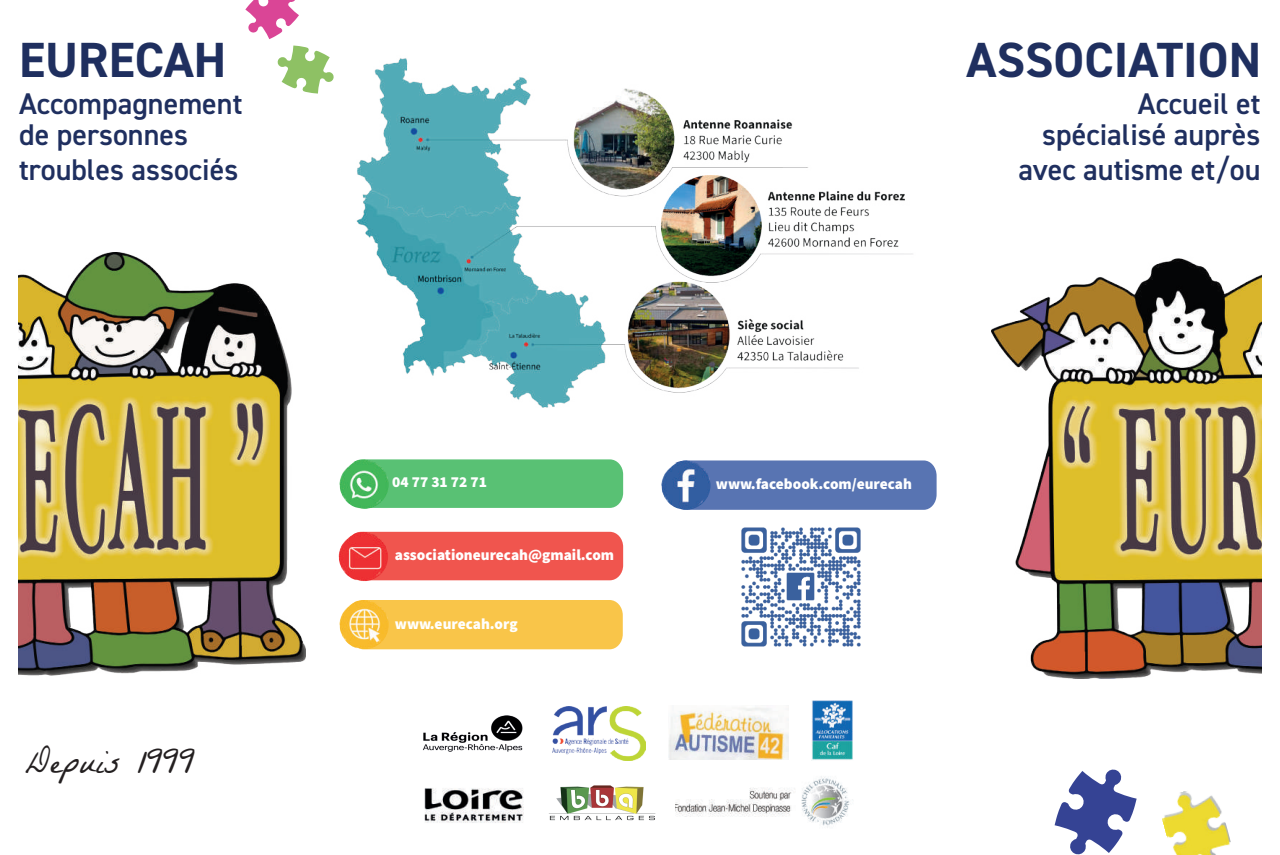
<style>
.page{position:relative;width:1280px;height:855px;background:#fff}
.page>*{position:absolute;margin:0;border:0;box-sizing:border-box;transform-origin:0 0}
.t1{font:700 49.5px "DIN2014";color:#1f2f5f}
.t2{font:34.5px "La Belle Aurore";color:#231f20}
.t3{font:600 30px/65.8px "DIN2014";color:#1f2f5f}
.t4{font:900 15.3px "Source Sans Pro";color:#fff}
</style>
<div class="page">
<img style="left:992px;top:258px;width:269px;height:420px">
<img style="left:18px;top:252px;width:288px;height:424px">
<img style="left:356px;top:58px;width:557px;height:350px">
<div style="left:352px;top:459px;width:271px;height:49px;background:#59c174"></div>
<div style="left:348px;top:532px;width:275px;height:48px;background:#f0554e"></div>
<div style="left:674px;top:460px;width:262px;height:50px;background:#5874b2"></div>
<div style="left:350px;top:600px;width:273px;height:49px;background:#f9c549"></div>
<img style="left:339px;top:459px;width:50px;height:50px;border-radius:25px">
<img style="left:339px;top:532px;width:49px;height:49px;border-radius:25px">
<img style="left:661px;top:460px;width:49px;height:50px;border-radius:25px">
<img style="left:339px;top:600px;width:50px;height:49px;border-radius:25px">
<img style="left:741px;top:527px;width:120px;height:120px">
<img style="left:549px;top:785px;width:106px;height:35px">
<img style="left:675px;top:776px;width:178px;height:52px">
<img style="left:553px;top:707px;width:93px;height:53px">
<img style="left:424px;top:788px;width:100px;height:35px">
<img style="left:423px;top:715px;width:100px;height:37px">
<img style="left:812px;top:700px;width:41px;height:60px">
<img style="left:668px;top:707px;width:120px;height:52px">
<img style="left:1162px;top:791px;width:69px;height:64px">
<svg style="left:1054px;top:769px;width:83px;height:86px"></svg>
<svg style="left:277px;top:46px;width:57px;height:48px"></svg>
<svg style="left:245px;top:0;width:54px;height:39px"></svg>
<h1 class="t1" style="left:19px;top:26px;width:209px">EURECAH</h1>
<h1 class="t1" style="left:967px;top:26px;width:296px">ASSOCIATION</h1>
<p class="t3" style="left:19px;top:70px;width:225px">Accompagnement troubles associés</p>
<p class="t3" style="left:1018px;top:70px;width:244px;text-align:right">Accueil et<br>avec autisme et/ou</p>
<p class="t3" style="left:1042px;top:101px;width:220px">spécialisé auprès</p>
<p class="t3" style="left:19px;top:101px;width:170px">de personnes</p>
<p class="t2" style="left:26px;top:741px;width:171px">Depuis 1999</p>
<p class="t4" style="left:392px;top:472px;width:96px">04 77 31 72 71</p>
<p class="t4" style="left:395px;top:544px;width:221px">associationeurecah@gmail.com</p>
<p class="t4" style="left:395px;top:613px;width:124px">www.eurecah.org</p>
<p class="t4" style="left:716px;top:473px;width:198px">www.facebook.com/eurecah</p>
</div>
